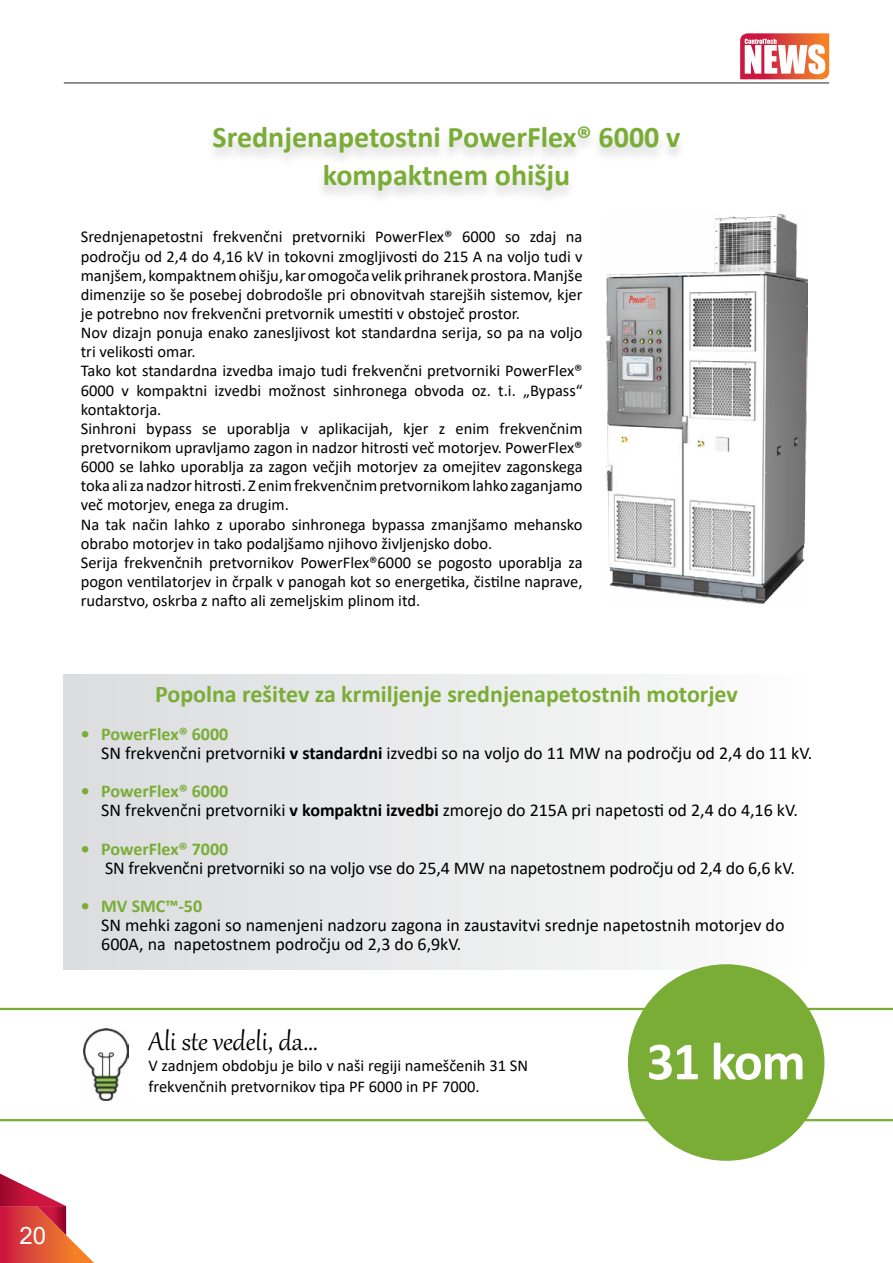
<style>
.page{position:relative;width:893px;height:1263px;background:#fff}
.page>*{position:absolute;margin:0;border:0;box-sizing:border-box;transform-origin:0 0}
.t1{font:700 54px "Calibri";color:#fff}
.t2{font:31.5px "Gabriola";color:#000}
.t3{font:700 30px/38.2px "Calibri";color:#79ad36;text-align:center}
.t4{font:700 24px "Calibri";color:#79ad36}
.t5{font:24px "Arial";color:#fff}
.t6{font:18px/19.2px "Calibri";color:#000}
.t7{font:700 18px "Calibri";color:#79ad36}
.t8{font:16.5px/19.2px "Calibri";color:#000}
.s1{font-weight:700;color:#79ad36}
.s2{font-weight:700}
</style>
<div class="page">
<svg style="left:740px;top:33px;width:89px;height:46px"></svg>
<hr style="left:64px;top:82px;width:765px;height:2px;background:#6d6e71">
<svg style="left:0;top:1173px;width:94px;height:90px"></svg>
<div style="left:64px;top:674px;width:765px;height:295px;background:linear-gradient(to right,#dadcdd,#fdfdfd)"></div>
<div style="left:206px;top:126px;width:482px;height:81px;background:#000;opacity:.15"></div>
<img style="left:606px;top:214px;width:202px;height:389px">
<div style="left:628px;top:964px;width:196px;height:197px;background:#79ad36;border-radius:50%"></div>
<hr style="left:0;top:1008px;width:893px;height:2px;background:#79ad36">
<hr style="left:0;top:1119px;width:893px;height:2px;background:#79ad36">
<img style="left:83px;top:1028px;width:45px;height:72px">
<h3 class="t3" style="left:213px;top:117px;width:469px">Srednjenapetostni PowerFlex® 6000 v kompaktnem ohišju</h3>
<p class="t8" style="left:81px;top:227px;width:503px">Srednjenapetostni frekvenčni pretvorniki PowerFlex® 6000 so zdaj na področju od 2,4 do 4,16 kV in tokovni zmogljivosti do 215 A na voljo tudi v manjšem, kompaktnem ohišju, kar omogoča velik prihranek prostora. Manjše dimenzije so še posebej dobrodošle pri obnovitvah starejših sistemov, kjer je potrebno nov frekvenčni pretvornik umestiti v obstoječ prostor.<br>Nov dizajn ponuja enako zanesljivost kot standardna serija, so pa na voljo tri velikosti omar.<br>Tako kot standardna izvedba imajo tudi frekvenčni pretvorniki PowerFlex® 6000 v kompaktni izvedbi možnost sinhronega obvoda oz. t.i. „Bypass“ kontaktorja.<br>Sinhroni bypass se uporablja v aplikacijah, kjer z enim frekvenčnim pretvornikom upravljamo zagon in nadzor hitrosti več motorjev. PowerFlex® 6000 se lahko uporablja za zagon večjih motorjev za omejitev zagonskega toka ali za nadzor hitrosti. Z enim frekvenčnim pretvornikom lahko zaganjamo več motorjev, enega za drugim.<br>Na tak način lahko z uporabo sinhronega bypassa zmanjšamo mehansko obrabo motorjev in tako podaljšamo njihovo življenjsko dobo.<br>Serija frekvenčnih pretvornikov PowerFlex®6000 se pogosto uporablja za pogon ventilatorjev in črpalk v panogah kot so energetika, čistilne naprave, rudarstvo, oskrba z nafto ali zemeljskim plinom itd.</p>
<h3 class="t4" style="left:155px;top:677px;width:584px">Popolna rešitev za krmiljenje srednjenapetostnih motorjev</h3>
<p class="t6" style="left:101px;top:724px;width:713px;text-indent:-20px"><span class="s1">• PowerFlex® 6000<br></span>SN frekvenčni pretvornik<span class="s2">i v standardni</span> izvedbi so na voljo do 11 MW na področju od 2,4 do 11 kV.</p>
<p class="t6" style="left:101px;top:781px;width:698px;text-indent:-20px"><span class="s1">• PowerFlex® 6000<br></span>SN frekvenčni pretvorniki <span class="s2">v kompaktni izvedbi</span> zmorejo do 215A pri napetosti od 2,4 do 4,16 kV.</p>
<p class="t7" style="left:81px;top:836px;width:149px">• PowerFlex® 7000</p>
<p class="t6" style="left:105px;top:858px;width:691px">SN frekvenčni pretvorniki so na voljo vse do 25,4 MW na napetostnem področju od 2,4 do 6,6 kV.</p>
<p class="t7" style="left:81px;top:893px;width:123px">• MV SMC™-50</p>
<p class="t6" style="left:101px;top:915px;width:685px">SN mehki zagoni so namenjeni nadzoru zagona in zaustavitvi srednje napetostnih motorjev do<br>600A, na napetostnem področju od 2,3 do 6,9kV.</p>
<h2 class="t2" style="left:148px;top:1021px;width:170px">Ali ste vedeli, da…</h2>
<p class="t8" style="left:148px;top:1055px;width:381px;line-height:21px">V zadnjem obdobju je bilo v naši regiji nameščenih 31 SN frekvenčnih pretvornikov tipa PF 6000 in PF 7000.</p>
<h1 class="t1" style="left:647px;top:1023px;width:160px">31 kom</h1>
<h3 class="t5" style="left:20px;top:1219px;width:28px">20</h3>
</div>
